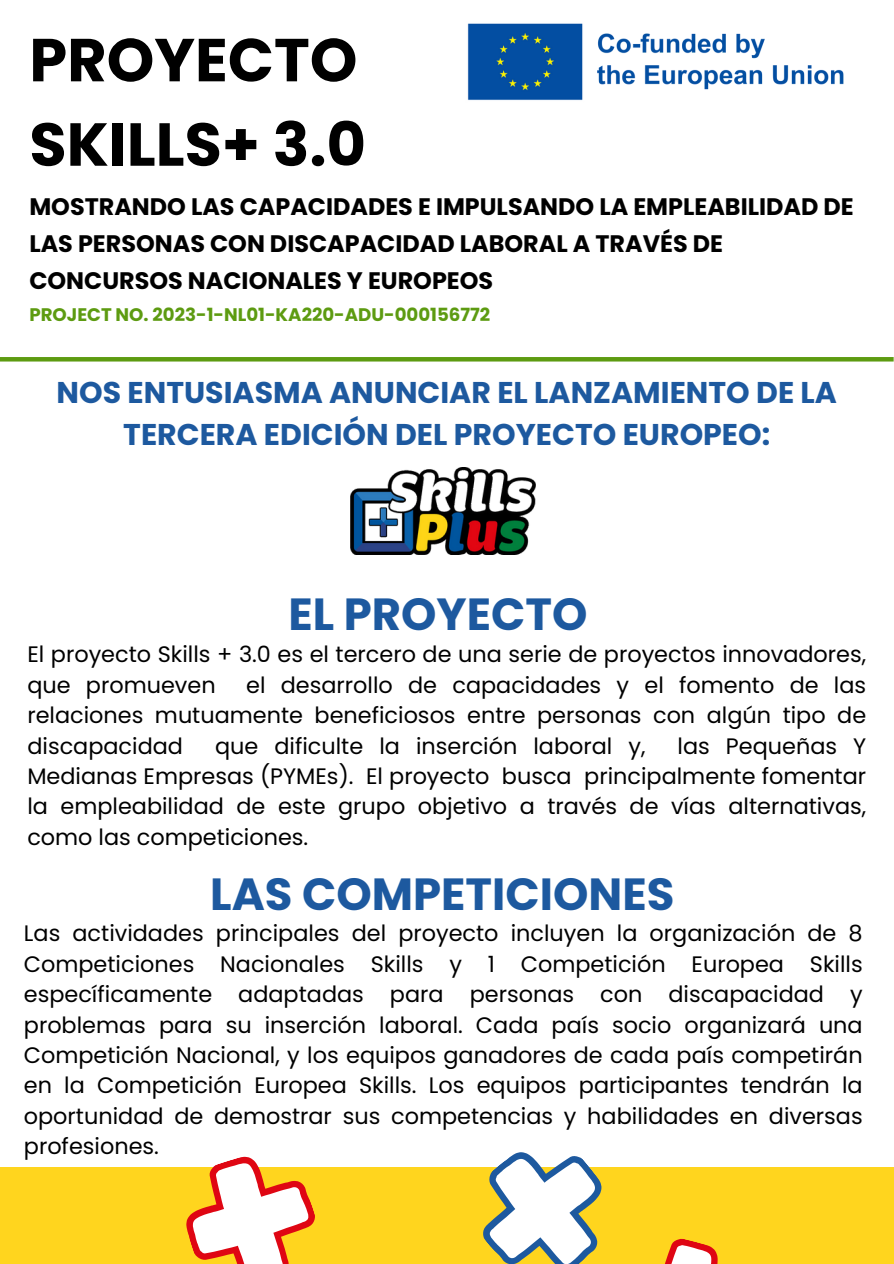
<style>
.page{position:relative;width:894px;height:1264px;background:#fff}
.page>*{position:absolute;margin:0;border:0;box-sizing:border-box;transform-origin:0 0}
.t1{font:700 60.6px/84.3px "Poppins";color:#000}
.t2{font:700 45px "Poppins";color:#1d599f}
.t3{font:700 30px/41.7px "Poppins";color:#1d599f;text-align:center}
.t4{font:700 23.85px/37.2px "Poppins";color:#000}
.t5{font:22.35px/30.5px "Poppins";color:#000;text-align:justify}
.t6{font:700 18.15px "Poppins";color:#5d9b11}
</style>
<div class="page">
<img style="left:350px;top:468px;width:185px;height:86px">
<img style="left:467px;top:23px;width:377px;height:78px">
<hr style="left:0;top:357px;width:893px;height:4px;background:#5d9b11">
<div style="left:0;top:1167px;width:893px;height:96px;background:#ffd51e"></div>
<svg style="left:186px;top:1156px;width:129px;height:107px"></svg>
<svg style="left:483px;top:1152px;width:118px;height:111px"></svg>
<svg style="left:665px;top:1238px;width:53px;height:25px"></svg>
<h3 class="t1" style="left:29px;top:18px;width:338px">PROYECTO<br>SKILLS+ 3.0</h3>
<h4 class="t4" style="left:29px;top:188px;width:825px">MOSTRANDO LAS CAPACIDADES E IMPULSANDO LA EMPLEABILIDAD DE<br>LAS PERSONAS CON DISCAPACIDAD LABORAL A TRAVÉS DE<br>CONCURSOS NACIONALES Y EUROPEOS</h4>
<h4 class="t6" style="left:29px;top:302px;width:462px">PROJECT NO. 2023-1-NL01-KA220-ADU-000156772</h4>
<p class="t3" style="left:57px;top:372px;width:781px">NOS ENTUSIASMA ANUNCIAR EL LANZAMIENTO DE LA<br>TERCERA EDICIÓN DEL PROYECTO EUROPEO:</p>
<p class="t2" style="left:288px;top:582px;width:300px">EL PROYECTO</p>
<h2 class="t5" style="left:27px;top:639px;width:840px">El proyecto Skills + 3.0 es el tercero de una serie de proyectos innovadores, que promueven</h2>
<h2 class="t5" style="left:27px;top:670px;width:840px;text-indent:219px">el desarrollo de capacidades y el fomento de las relaciones mutuamente beneficiosos entre personas con algún tipo de discapacidad</h2>
<h2 class="t5" style="left:215px;top:730px;width:432px">que dificulte la inserción laboral y,</h2>
<h2 class="t5" style="left:27px;top:730px;width:840px;text-indent:650px">las Pequeñas Y Medianas Empresas (PYMEs). El proyecto busca principalmente fomentar la empleabilidad de este grupo objetivo a través de vías alternativas, como las competiciones.</h2>
<p class="t2" style="left:210px;top:862px;width:465px">LAS COMPETICIONES</p>
<h2 class="t5" style="left:24px;top:918px;width:840px">Las actividades principales del proyecto incluyen la organización de 8<br>Competiciones Nacionales Skills y 1 Competición Europea Skills específicamente adaptadas para personas con discapacidad y problemas para su inserción laboral. Cada país socio organizará una Competición Nacional, y los equipos ganadores de cada país competirán en la Competición Europea Skills. Los equipos participantes tendrán la oportunidad de demostrar sus competencias y habilidades en diversas profesiones.</h2>
</div>
